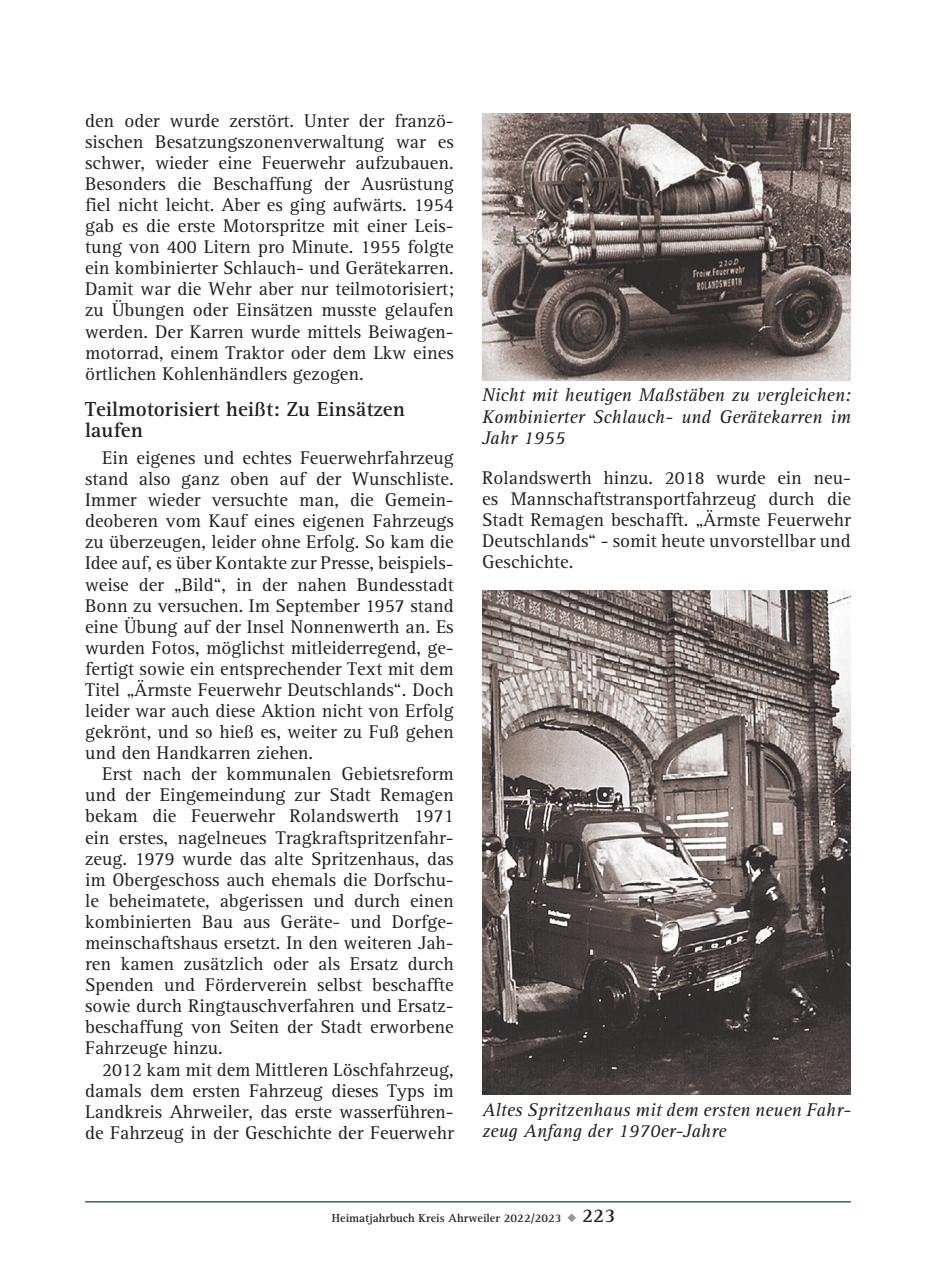
<style>
.page{position:relative;width:936px;height:1276px;background:#fff}
.page>*{position:absolute;margin:0;border:0;box-sizing:border-box;transform-origin:0 0}
.t1{font:700 21px/21px "AT Rotis Serif";color:#231f20}
.t2{font:19px/21px "AT Rotis Serif";color:#231f20;text-align:justify}
.t3{font:italic 19px/21px "AT Rotis Serif";color:#231f20}
.t4{font:700 12px "AT Rotis Serif";color:#231f20}
.s1{color:#939598}
.s2{font-size:20px}
</style>
<div class="page">
<hr style="left:85px;top:1201px;width:765px;height:1px;background:#2d7143">
<img style="left:482px;top:591px;width:368px;height:504px">
<img style="left:482px;top:113px;width:368px;height:267px">
<p class="t2" style="left:85px;top:111px;width:370px">den oder wurde zerstört. Unter der franzö&shy;sischen Besatzungszonenverwaltung war es schwer, wieder eine Feuerwehr aufzubauen.<br>Besonders die Beschaffung der Ausrüstung fiel nicht leicht. Aber es ging aufwärts. 1954 gab es die erste Motorspritze mit einer Leis&shy;tung von 400 Litern pro Minute. 1955 folgte ein kombinierter Schlauch- und Gerätekarren.<br>Damit war die Wehr aber nur teilmotorisiert; zu Übungen oder Einsätzen musste gelaufen werden. Der Karren wurde mittels Beiwagen&shy;motorrad, einem Traktor oder dem Lkw eines örtlichen Kohlenhändlers gezogen.</p>
<p class="t1" style="left:85px;top:399px;width:321px">Teilmotorisiert heißt: Zu Einsätzen laufen</p>
<p class="t2" style="left:85px;top:448px;width:370px;text-indent:17px">Ein eigenes und echtes Feuerwehrfahrzeug stand also ganz oben auf der Wunschliste.<br>Immer wieder versuchte man, die Gemein&shy;deoberen vom Kauf eines eigenen Fahrzeugs zu überzeugen, leider ohne Erfolg. So kam die Idee auf, es über Kontakte zur Presse, beispiels&shy;weise der „Bild“, in der nahen Bundesstadt Bonn zu versuchen. Im September 1957 stand eine Übung auf der Insel Nonnenwerth an. Es wurden Fotos, möglichst mitleiderregend, ge&shy;fertigt sowie ein entsprechender Text mit dem Titel „Ärmste Feuerwehr Deutschlands“. Doch leider war auch diese Aktion nicht von Erfolg gekrönt, und so hieß es, weiter zu Fuß gehen und den Handkarren ziehen.</p>
<p class="t2" style="left:85px;top:764px;width:370px;text-indent:17px">Erst nach der kommunalen Gebietsreform und der Eingemeindung zur Stadt Remagen bekam die Feuerwehr Rolandswerth 1971 ein erstes, nagelneues Tragkraftspritzenfahr&shy;zeug. 1979 wurde das alte Spritzenhaus, das im Obergeschoss auch ehemals die Dorfschu&shy;le beheimatete, abgerissen und durch einen kombinierten Bau aus Geräte- und Dorfge&shy;meinschaftshaus ersetzt. In den weiteren Jah&shy;ren kamen zusätzlich oder als Ersatz durch Spenden und Förderverein selbst beschaffte sowie durch Ringtauschverfahren und Ersatz&shy;beschaffung von Seiten der Stadt erworbene Fahrzeuge hinzu.</p>
<p class="t2" style="left:85px;top:1059px;width:370px;text-indent:17px">2012 kam mit dem Mittleren Löschfahrzeug, damals dem ersten Fahrzeug dieses Typs im Landkreis Ahrweiler, das erste wasserführen&shy;de Fahrzeug in der Geschichte der Feuerwehr</p>
<p class="t3" style="left:482px;top:385px;width:370px;text-align:justify">Nicht mit heutigen Maßstäben zu vergleichen:<br>Kombinierter Schlauch- und Gerätekarren im Jahr 1955</p>
<p class="t2" style="left:482px;top:468px;width:370px">Rolandswerth hinzu. 2018 wurde ein neu&shy;es Mannschaftstransportfahrzeug durch die Stadt Remagen beschafft. „Ärmste Feuerwehr Deutschlands“ - somit heute unvorstellbar und Geschichte.</p>
<p class="t3" style="left:482px;top:1100px;width:370px">Altes Spritzenhaus mit dem ersten neuen Fahr&shy;zeug Anfang der 1970er-Jahre</p>
<p class="t4" style="left:332px;top:1210px;width:285px">Heimatjahrbuch Kreis Ahrweiler 2022/2023 <span class="s1">◆</span> <span class="s2">223</span></p>
</div>
